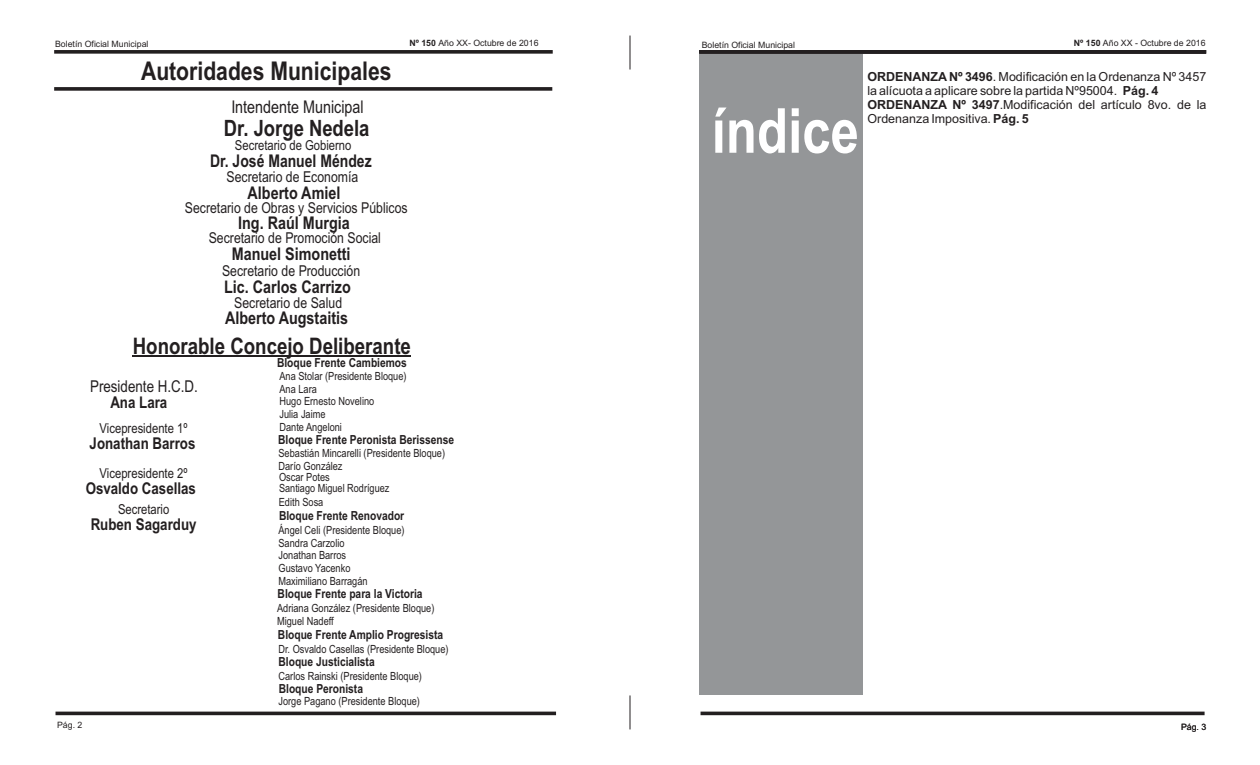
<style>
.page{position:relative;width:1260px;height:765px;background:#fff}
.page>*{position:absolute;margin:0;border:0;box-sizing:border-box;transform-origin:0 0}
.t1{font:700 62.12px "Arial Narrow";color:#fff}
.t2{font:700 25.75px "Arial Narrow";color:#231f20}
.t3{font:700 22.75px "Arial Narrow";color:#231f20}
.t4{font:700 22.5px "Arial Narrow";color:#231f20}
.t5{font:700 17.5px/31.6px "Arial Narrow";color:#231f20;text-align:center}
.t6{font:17.5px "Arial Narrow";color:#231f20}
.t7{font:16.38px "Arial Narrow";color:#231f20}
.t8{font:700 16.25px "Arial Narrow";color:#231f20}
.t9{font:15px/31.6px "Arial Narrow";color:#231f20;text-align:center}
.t10{font:13.75px "Arial Narrow";color:#231f20}
.t11{font:12.5px/14px "Arial";color:#231f20}
.t12{font:700 12.5px/26.9px "Arial Narrow";color:#231f20}
.t13{font:11.25px/12.8px "Arial Narrow";color:#231f20}
.t14{font:8.75px "Arial";color:#231f20}
.s1{font-weight:700}
</style>
<div class="page">
<hr style="left:630px;top:36px;width:1px;height:34px;background:#231f20">
<hr style="left:630px;top:695px;width:1px;height:34px;background:#231f20">
<hr style="left:56px;top:712px;width:500px;height:3px;background:#231f20">
<svg style="left:54px;top:50px;width:499px;height:4px;background:#383435"></svg>
<svg style="left:54px;top:87px;width:498px;height:4px;background:#383435"></svg>
<hr style="left:699px;top:50px;width:507px;height:4px;background:#231f20">
<div style="left:699px;top:54px;width:164px;height:640px;background:#949698"></div>
<hr style="left:701px;top:712px;width:504px;height:3px;background:#231f20">
<hr style="left:133px;top:356px;width:278px;height:1px;background:#231f20">
<p class="t14" style="left:55px;top:41px;width:95px">Boletín Oficial Municipal</p>
<p class="t14" style="left:409px;top:40px;width:131px"><span class="s1">Nº 150</span> Año XX- Octubre de 2016</p>
<p class="t14" style="left:702px;top:41px;width:95px">Boletín Oficial Municipal</p>
<p class="t14" style="left:1074px;top:40px;width:133px"><span class="s1">Nº 150</span> Año XX - Octubre de 2016</p>
<p class="t11" style="left:867px;top:71px;width:340px"><span class="s1">ORDENANZA Nº 3496</span>. Modificación en la Ordenanza Nº 3457 la alícuota a aplicare sobre la partida Nº95004. <span class="s1">Pág. 4<br>ORDENANZA Nº 3497</span>.Modificación del artículo 8vo. de la Ordenanza Impositiva. <span class="s1">Pág. 5</span></p>
<h2 class="t2" style="left:141px;top:61px;width:252px">Autoridades Municipales</h2>
<h3 class="t6" style="left:231px;top:100px;width:134px">Intendente Municipal</h3>
<h3 class="t4" style="left:224px;top:119px;width:147px">Dr. Jorge Nedela</h3>
<p class="t10" style="left:235px;top:140px;width:118px">Secretario de Gobierno</p>
<h3 class="t9" style="left:226px;top:162px;width:133px">Secretario de Economía</h3>
<h1 class="t1" style="left:712px;top:108px;width:149px">índice</h1>
<h3 class="t5" style="left:210px;top:147px;width:163px">Dr. José Manuel Méndez<br>Alberto Amiel</h3>
<h3 class="t9" style="left:185px;top:193px;width:224px">Secretario de Obras y Servicios Públicos</h3>
<h3 class="t5" style="left:238px;top:209px;width:113px">Ing. Raúl Murgia</h3>
<h3 class="t9" style="left:209px;top:223px;width:174px">Secretario de Promoción Social</h3>
<h3 class="t9" style="left:222px;top:257px;width:140px">Secretario de Producción<br>Secretario de Salud</h3>
<h3 class="t5" style="left:224px;top:239px;width:128px;line-height:33px">Manuel Simonetti<br>Lic. Carlos Carrizo</h3>
<h3 class="t5" style="left:225px;top:303px;width:125px">Alberto Augstaitis</h3>
<h3 class="t3" style="left:133px;top:337px;width:280px">Honorable Concejo Deliberante</h3>
<p class="t13" style="left:279px;top:371px;width:129px">Ana Stolar (Presidente Bloque)<br>Ana Lara<br>Hugo Ernesto Novelino<br>Julia Jaime<br>Dante Angeloni</p>
<p class="t12" style="left:277px;top:351px;width:131px">Bloque Frente Cambiemos</p>
<h3 class="t7" style="left:90px;top:381px;width:109px">Presidente H.C.D.</h3>
<h3 class="t8" style="left:110px;top:397px;width:59px">Ana Lara</h3>
<p class="t10" style="left:100px;top:423px;width:89px">Vicepresidente 1º</p>
<p class="t10" style="left:100px;top:468px;width:89px">Vicepresidente 2º</p>
<p class="t10" style="left:118px;top:504px;width:53px">Secretario</p>
<p class="t12" style="left:278px;top:428px;width:178px">Bloque Frente Peronista Berissense</p>
<h3 class="t8" style="left:90px;top:438px;width:107px">Jonathan Barros</h3>
<h3 class="t8" style="left:86px;top:482px;width:112px">Osvaldo Casellas</h3>
<h3 class="t8" style="left:91px;top:519px;width:107px">Ruben Sagarduy</h3>
<p class="t13" style="left:279px;top:448px;width:168px">Sebastián Mincarelli (Presidente Bloque)<br>Darío González</p>
<p class="t13" style="left:279px;top:472px;width:112px;line-height:11.2px">Oscar Potes<br>Santiago Miguel Rodríguez</p>
<p class="t13" style="left:279px;top:497px;width:46px">Edith Sosa</p>
<p class="t12" style="left:279px;top:503px;width:127px">Bloque Frente Renovador</p>
<p class="t13" style="left:279px;top:524px;width:128px">Ángel Celi (Presidente Bloque)<br>Sandra Carzolio<br>Jonathan Barros<br>Gustavo Yacenko<br>Maximiliano Barragán</p>
<p class="t12" style="left:278px;top:582px;width:147px">Bloque Frente para la Victoria</p>
<p class="t13" style="left:277px;top:603px;width:159px">Adriana González (Presidente Bloque)<br>Miguel Nadeff</p>
<p class="t12" style="left:278px;top:622px;width:167px">Bloque Frente Amplio Progresista</p>
<p class="t13" style="left:278px;top:643px;width:172px">Dr. Osvaldo Casellas (Presidente Bloque)</p>
<p class="t14" style="left:57px;top:722px;width:27px">Pág. 2</p>
<p class="t12" style="left:278px;top:650px;width:98px">Bloque Justicialista<br>Bloque Peronista</p>
<p class="t13" style="left:278px;top:671px;width:145px">Carlos Rainski (Presidente Bloque)</p>
<p class="t13" style="left:278px;top:696px;width:143px">Jorge Pagano (Presidente Bloque)</p>
<p class="t14" style="left:1181px;top:724px;width:27px">Pág. 3</p>
</div>
